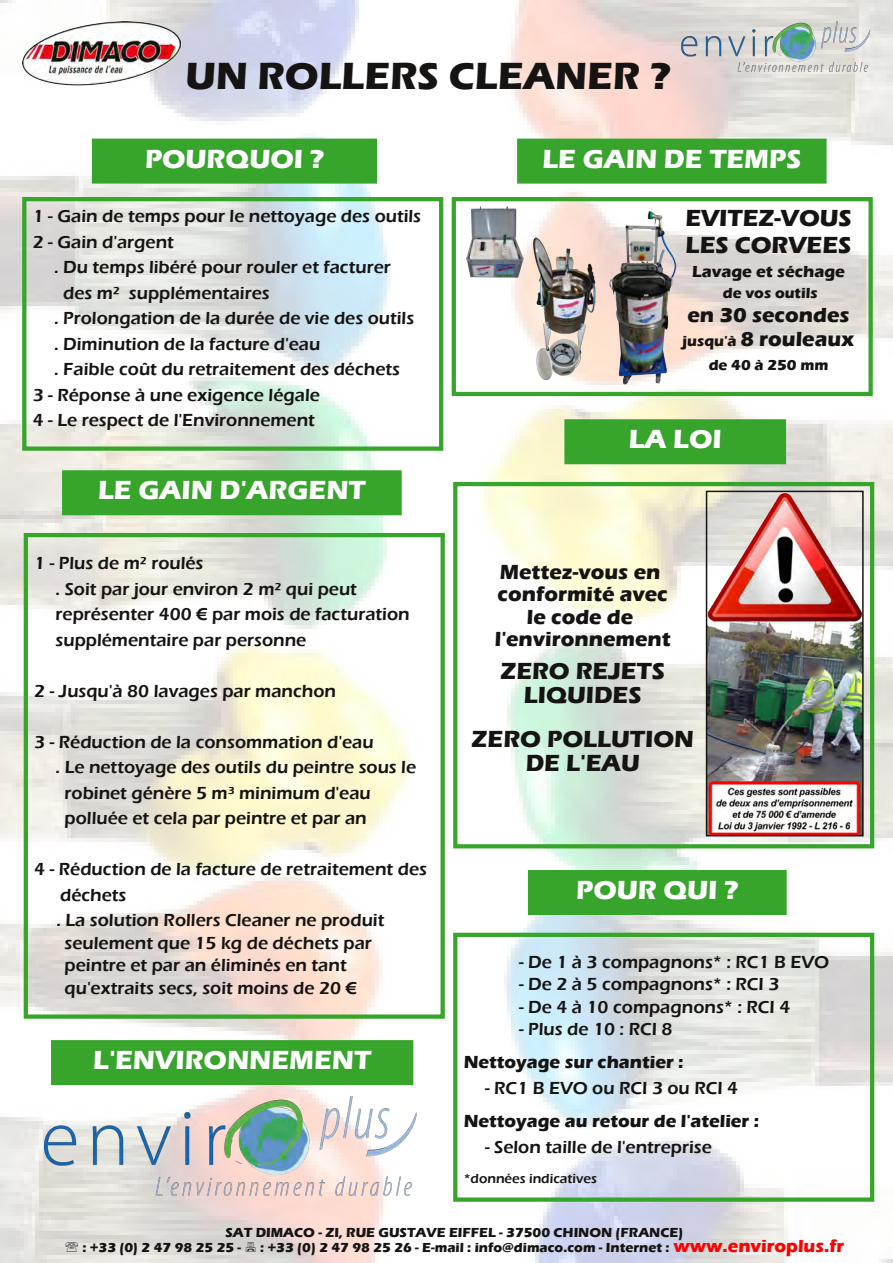
<style>
.page{position:relative;width:893px;height:1263px;background:#fff}
.page>*{position:absolute;margin:0;border:0;box-sizing:border-box;transform-origin:0 0}
.t1{font:39px "Eras Bold ITC";color:#161413}
.t2{font:27px "Eras Bold ITC";color:#fff}
.t3{font:24px/24px "Eras Bold ITC";color:#161413;text-align:center}
.t4{font:21px/22.5px "Eras Bold ITC";color:#161413}
.t5{font:18px/25.5px "Eras Demi ITC";color:#161413}
.t6{font:18px "Eras Bold ITC";color:#161413}
.t7{font:16.5px "Eras Bold ITC";color:#161413}
.t8{font:15px "Eras Bold ITC";color:#161413}
.t9{font:13.5px/14.7px "Eras Bold ITC";color:#161413}
.t10{font:13.5px "Eras Demi ITC";color:#161413}
.s1{font-size:15px}
.s2{font-size:18px;color:#f00}
</style>
<div class="page">
<img style="left:472px;top:0;width:421px;height:1263px">
<img style="left:0;top:0;width:414px;height:1263px">
<div style="left:452px;top:197px;width:421px;height:199px;border:4px solid #37a42b"></div>
<img style="left:466px;top:206px;width:59px;height:73px">
<img style="left:532px;top:237px;width:66px;height:144px">
<img style="left:609px;top:210px;width:67px;height:175px">
<div style="left:94px;top:141px;width:281px;height:40px;background:#37a42b"></div>
<div style="left:92px;top:139px;width:285px;height:45px;border:4px solid #37a42b"></div>
<div style="left:22px;top:197px;width:421px;height:254px;border:4px solid #37a42b"></div>
<img style="left:682px;top:21px;width:189px;height:50px">
<img style="left:23px;top:21px;width:157px;height:66px">
<div style="left:64px;top:472px;width:336px;height:41px;background:#37a42b"></div>
<div style="left:62px;top:470px;width:340px;height:45px;border:4px solid #37a42b"></div>
<div style="left:24px;top:533px;width:421px;height:486px;border:4px solid #37a42b"></div>
<div style="left:53px;top:1042px;width:358px;height:41px;background:#37a42b"></div>
<div style="left:51px;top:1040px;width:362px;height:45px;border:4px solid #37a42b"></div>
<img style="left:44px;top:1096px;width:373px;height:99px">
<div style="left:453px;top:482px;width:421px;height:366px;border:4px solid #37a42b"></div>
<div style="left:519px;top:141px;width:305px;height:40px;background:#37a42b"></div>
<div style="left:517px;top:139px;width:310px;height:45px;border:4px solid #37a42b"></div>
<div style="left:567px;top:421px;width:217px;height:41px;background:#37a42b"></div>
<div style="left:564px;top:419px;width:222px;height:45px;border:4px solid #37a42b"></div>
<img style="left:709px;top:494px;width:152px;height:339px">
<div style="left:706px;top:491px;width:158px;height:345px;border:2px solid #161413"></div>
<div style="left:530px;top:872px;width:254px;height:41px;background:#37a42b"></div>
<div style="left:528px;top:870px;width:259px;height:45px;border:4px solid #37a42b"></div>
<div style="left:453px;top:933px;width:421px;height:269px;border:4px solid #37a42b"></div>
<svg style="left:66px;top:1241px;width:12px;height:10px"></svg>
<svg style="left:246px;top:1242px;width:10px;height:9px"></svg>
<h1 class="t1" style="left:185px;top:53px;width:486px">UN ROLLERS CLEANER ?</h1>
<h2 class="t2" style="left:145px;top:143px;width:180px">POURQUOI ?</h2>
<p class="t5" style="left:33px;top:203px;width:390px">1 - Gain de temps pour le nettoyage des outils</p>
<p class="t5" style="left:33px;top:229px;width:143px">2 - Gain d'argent</p>
<p class="t5" style="left:54px;top:254px;width:338px">. Du temps libéré pour rouler et facturer</p>
<p class="t5" style="left:63px;top:280px;width:208px">des m² supplémentaires</p>
<p class="t5" style="left:54px;top:305px;width:362px">. Prolongation de la durée de vie des outils</p>
<p class="t5" style="left:54px;top:331px;width:268px">. Diminution de la facture d'eau</p>
<p class="t5" style="left:54px;top:356px;width:348px">. Faible coût du retraitement des déchets</p>
<p class="t5" style="left:33px;top:382px;width:289px">3 - Réponse à une exigence légale</p>
<p class="t5" style="left:33px;top:407px;width:284px">4 - Le respect de l'Environnement</p>
<h2 class="t2" style="left:98px;top:475px;width:269px">LE GAIN D'ARGENT</h2>
<p class="t5" style="left:56px;top:550px;width:356px;text-indent:-21px">1 - Plus de m² roulés<br>. Soit par jour environ 2 m² qui peut représenter 400 € par mois de facturation supplémentaire par personne</p>
<p class="t5" style="left:34px;top:678px;width:303px">2 - Jusqu'à 80 lavages par manchon</p>
<p class="t5" style="left:34px;top:729px;width:341px">3 - Réduction de la consommation d'eau</p>
<p class="t5" style="left:56px;top:754px;width:362px">. Le nettoyage des outils du peintre sous le</p>
<p class="t5" style="left:65px;top:780px;width:308px">robinet génère 5 m³ minimum d'eau</p>
<p class="t5" style="left:65px;top:805px;width:304px">polluée et cela par peintre et par an</p>
<p class="t5" style="left:56px;top:856px;width:372px;text-indent:-22px">4 - Réduction de la facture de retraitement des déchets<br>. La solution Rollers Cleaner ne produit</p>
<p class="t5" style="left:65px;top:931px;width:309px;line-height:22.5px">seulement que 15 kg de déchets par peintre et par an éliminés en tant qu'extraits secs, soit moins de 20 €</p>
<h2 class="t2" style="left:93px;top:1044px;width:279px">L'ENVIRONNEMENT</h2>
<h2 class="t2" style="left:542px;top:143px;width:260px">LE GAIN DE TEMPS</h2>
<h3 class="t3" style="left:685px;top:205px;width:168px;line-height:27px;text-align:left">EVITEZ-VOUS<br>LES CORVEES</h3>
<p class="t7" style="left:692px;top:262px;width:154px">Lavage et séchage</p>
<p class="t8" style="left:723px;top:284px;width:96px">de vos outils</p>
<p class="t4" style="left:683px;top:303px;width:173px;line-height:24px">en 30 secondes <span class="s1">jusqu'à</span> 8 rouleaux</p>
<p class="t8" style="left:709px;top:356px;width:121px">de 40 à 250 mm</p>
<h2 class="t2" style="left:629px;top:424px;width:94px">LA LOI</h2>
<p class="t4" style="left:495px;top:560px;width:177px;text-align:center">Mettez-vous en conformité avec le code de l'environnement</p>
<h3 class="t3" style="left:500px;top:659px;width:166px">ZERO REJETS<br>LIQUIDES</h3>
<h3 class="t3" style="left:472px;top:727px;width:224px">ZERO POLLUTION<br>DE L'EAU</h3>
<h2 class="t2" style="left:576px;top:874px;width:164px">POUR QUI ?</h2>
<p class="t5" style="left:519px;top:949px;width:312px">- De 1 à 3 compagnons* : RC1 B EVO</p>
<p class="t5" style="left:519px;top:972px;width:262px">- De 2 à 5 compagnons* : RCI 3</p>
<p class="t5" style="left:519px;top:994px;width:273px">- De 4 à 10 compagnons* : RCI 4</p>
<p class="t5" style="left:519px;top:1017px;width:155px">- Plus de 10 : RCI 8</p>
<p class="t6" style="left:464px;top:1052px;width:221px">Nettoyage sur chantier :</p>
<p class="t5" style="left:485px;top:1075px;width:255px">- RC1 B EVO ou RCI 3 ou RCI 4</p>
<p class="t6" style="left:464px;top:1111px;width:297px">Nettoyage au retour de l'atelier :</p>
<p class="t5" style="left:485px;top:1134px;width:228px">- Selon taille de l'entreprise</p>
<p class="t10" style="left:464px;top:1170px;width:135px">*données indicatives</p>
<p class="t9" style="left:82px;top:1225px;width:602px;text-indent:143px">SAT DIMACO - ZI, RUE GUSTAVE EIFFEL - 37500 CHINON (FRANCE) : +33 (0) 2 47 98 25 25 -</p>
<p class="t9" style="left:260px;top:1240px;width:586px">: +33 (0) 2 47 98 25 26 - E-mail : info@dimaco.com - Internet : <span class="s2">www.enviroplus.fr</span></p>
</div>
